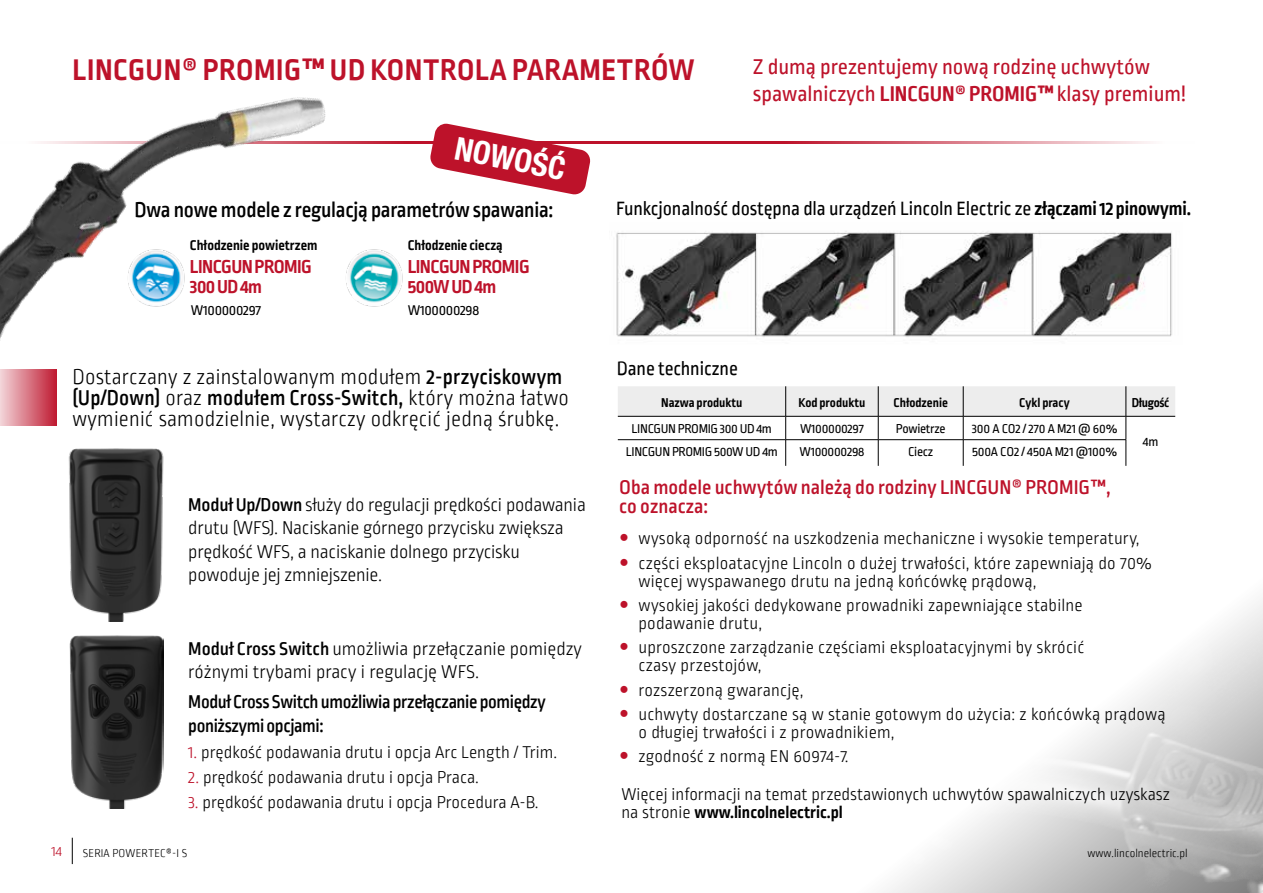
<style>
.page{position:relative;width:1263px;height:893px;background:#fff}
.page>*{position:absolute;margin:0;border:0;box-sizing:border-box;transform-origin:0 0}
.t1{font:700 condensed 31.95px "Helvetica Neue LT Pro";color:#fff}
.t2{font:700 31.5px "Ropa Sans Pro";letter-spacing:.02em;color:#bd122a}
.t3{font:300 22.5px/21px "Ropa Sans PTT";letter-spacing:.01em;color:#000}
.t4{font:22.5px/27px "Ropa Sans PTT";color:#bd122a}
.t5{font:500 22.5px "Ropa Sans PTT";letter-spacing:-.01em;color:#000}
.t6{font:500 21px/19.5px "Ropa Sans Pro";color:#bd122a}
.t7{font:20.25px "Ropa Sans PTT";letter-spacing:-.005em;color:#000}
.t8{font:700 19.8px/19.8px "Ropa Sans Pro";letter-spacing:-.025em;color:#bd122a}
.t9{font:300 19.5px/23.4px "Ropa Sans Pro";letter-spacing:-.01em;color:#000}
.t10{font:500 19.5px/24px "Ropa Sans PTT";letter-spacing:-.02em;color:#000}
.t11{font:300 18px/24.3px "Ropa Sans Pro";letter-spacing:.01em;color:#000}
.t12{font:300 15px "Ropa Sans PTT";color:#bd122a}
.t13{font:700 14.85px "Ropa Sans Pro";color:#000}
.t14{font:14.85px "Ropa Sans Pro";letter-spacing:-.02em;color:#000}
.t15{font:13.5px "Ropa Sans Pro";letter-spacing:-.02em;color:#000}
.t16{font:700 13.5px "Ropa Sans Pro";color:#000}
.t17{font:700 13.5px "Ropa Sans Pro";letter-spacing:-.025em;color:#000}
.t18{font:300 12px "Ropa Sans PTT";color:#000}
.s1{font-weight:700}
.s2{font-weight:500}
.s3{color:#bd122a}
</style>
<div class="page">
<hr style="left:489px;top:141px;width:214px;height:3px;background:#bd122a">
<hr style="left:691px;top:141px;width:504px;height:3px;background:#bd122a">
<hr style="left:0;top:141px;width:499px;height:3px;background:#bd122a">
<img style="left:616px;top:231px;width:556px;height:106px">
<img style="left:69px;top:487px;width:94px;height:134px">
<img style="left:69px;top:635px;width:95px;height:173px">
<svg style="left:618px;top:386px;width:557px;height:80px"></svg>
<hr style="left:1126px;top:386px;width:1px;height:30px;background:#000">
<hr style="left:1126px;top:416px;width:49px;height:1px;background:#000">
<hr style="left:618px;top:439px;width:168px;height:1px;background:#000">
<hr style="left:786px;top:439px;width:92px;height:1px;background:#000">
<hr style="left:878px;top:439px;width:85px;height:1px;background:#000">
<hr style="left:963px;top:439px;width:163px;height:1px;background:#000">
<img style="left:374px;top:249px;width:29px;height:58px">
<svg style="left:430px;top:124px;width:161px;height:71px"></svg>
<img style="left:0;top:97px;width:374px;height:390px">
<svg style="left:72px;top:838px;width:1px;height:26px"></svg>
<h2 class="t2" style="left:73px;top:52px;width:624px">LINCGUN® PROMIG™ UD KONTROLA PARAMETRÓW</h2>
<p class="t4" style="left:753px;top:54px;width:434px">Z dumą prezentujemy nową rodzinę uchwytów spawalniczych <span class="s1">LINCGUN® PROMIG™</span> klasy premium!</p>
<h1 class="t1" style="left:459px;top:129px;width:113px;rotate:11deg">NOWOŚĆ</h1>
<p class="t5" style="left:135px;top:197px;width:420px">Dwa nowe modele z regulacją parametrów spawania:</p>
<p class="t13" style="left:408px;top:237px;width:96px">Chłodzenie cieczą</p>
<p class="t8" style="left:408px;top:258px;width:123px">LINCGUN PROMIG<br>500W UD 4m</p>
<p class="t14" style="left:191px;top:302px;width:72px">W100000297</p>
<p class="t14" style="left:408px;top:302px;width:73px">W100000298</p>
<p class="t13" style="left:190px;top:237px;width:129px">Chłodzenie powietrzem</p>
<p class="t8" style="left:190px;top:258px;width:123px">LINCGUN PROMIG<br>300 UD 4m</p>
<p class="t3" style="left:72px;top:367px;width:498px">Dostarczany z zainstalowanym modułem <span class="s2">2-przyciskowym (Up/Down)</span> oraz <span class="s2">modułem Cross-Switch,</span> który można łatwo wymienić samodzielnie, wystarczy odkręcić jedną śrubkę.</p>
<p class="t9" style="left:188px;top:494px;width:399px"><span class="s2">Moduł Up/Down</span> służy do regulacji prędkości podawania drutu (WFS). Naciskanie górnego przycisku zwiększa prędkość WFS, a naciskanie dolnego przycisku powoduje jej zmniejszenie.</p>
<p class="t9" style="left:188px;top:638px;width:395px"><span class="s2">Moduł Cross Switch</span> umożliwia przełączanie pomiędzy różnymi trybami pracy i regulację WFS.</p>
<p class="t10" style="left:188px;top:691px;width:359px">Moduł Cross Switch umożliwia przełączanie pomiędzy poniższymi opcjami:</p>
<p class="t11" style="left:188px;top:741px;width:370px"><span class="s3">1.</span> prędkość podawania drutu i opcja Arc Length / Trim.</p>
<p class="t11" style="left:188px;top:766px;width:292px"><span class="s3">2.</span> prędkość podawania drutu i opcja Praca.</p>
<p class="t11" style="left:188px;top:791px;width:352px"><span class="s3">3.</span> prędkość podawania drutu i opcja Procedura A-B.</p>
<p class="t7" style="left:616px;top:197px;width:576px">Funkcjonalność dostępna dla urządzeń Lincoln Electric ze <span class="s1">złączami 12 pinowymi.</span></p>
<p class="t7" style="left:617px;top:358px;width:123px">Dane techniczne</p>
<p class="t16" style="left:661px;top:395px;width:83px">Nazwa produktu</p>
<p class="t16" style="left:799px;top:395px;width:68px">Kod produktu</p>
<p class="t16" style="left:894px;top:395px;width:56px">Chłodzenie</p>
<p class="t16" style="left:1019px;top:395px;width:52px">Cykl pracy</p>
<p class="t17" style="left:1132px;top:395px;width:39px">Długość</p>
<p class="t15" style="left:631px;top:421px;width:142px">LINCGUN PROMIG 300 UD 4m</p>
<p class="t15" style="left:800px;top:421px;width:65px">W100000297</p>
<p class="t15" style="left:896px;top:421px;width:51px">Powietrze</p>
<p class="t15" style="left:972px;top:421px;width:147px">300 A CO2 / 270 A M21 @ 60%</p>
<p class="t15" style="left:1143px;top:435px;width:17px">4m</p>
<p class="t15" style="left:626px;top:445px;width:153px">LINCGUN PROMIG 500W UD 4m</p>
<p class="t15" style="left:799px;top:445px;width:66px">W100000298</p>
<p class="t15" style="left:908px;top:445px;width:27px">Ciecz</p>
<p class="t15" style="left:972px;top:445px;width:147px">500A CO2 / 450A M21 @100%</p>
<p class="t6" style="left:619px;top:479px;width:493px">Oba modele uchwytów należą do rodziny LINCGUN® PROMIG™, co oznacza:</p>
<p class="t11" style="left:638px;top:527px;width:515px">wysoką odporność na uszkodzenia mechaniczne i wysokie temperatury, części eksploatacyjne Lincoln o dużej trwałości, które zapewniają do 70%</p>
<p class="t11" style="left:638px;top:570px;width:446px">więcej wyspawanego drutu na jedną końcówkę prądową, wysokiej jakości dedykowane prowadniki zapewniające stabilne</p>
<p class="t11" style="left:638px;top:612px;width:447px">podawanie drutu,<br>uproszczone zarządzanie częściami eksploatacyjnymi by skrócić</p>
<p class="t11" style="left:638px;top:654px;width:529px">czasy przestojów,<br>rozszerzoną gwarancję,<br>uchwyty dostarczane są w stanie gotowym do użycia: z końcówką prądową</p>
<p class="t11" style="left:638px;top:721px;width:258px">o długiej trwałości i z prowadnikiem, zgodność z normą EN 60974-7.</p>
<p class="t11" style="left:621px;top:786px;width:550px;line-height:18px">Więcej informacji na temat przedstawionych uchwytów spawalniczych uzyskasz na stronie <span class="s1">www.lincolnelectric.pl</span></p>
<p class="t12" style="left:52px;top:843px;width:12px">14</p>
<p class="t18" style="left:83px;top:847px;width:106px">SERIA POWERTEC®-I S</p>
<p class="t18" style="left:1088px;top:847px;width:102px">www.lincolnelectric.pl</p>
</div>
